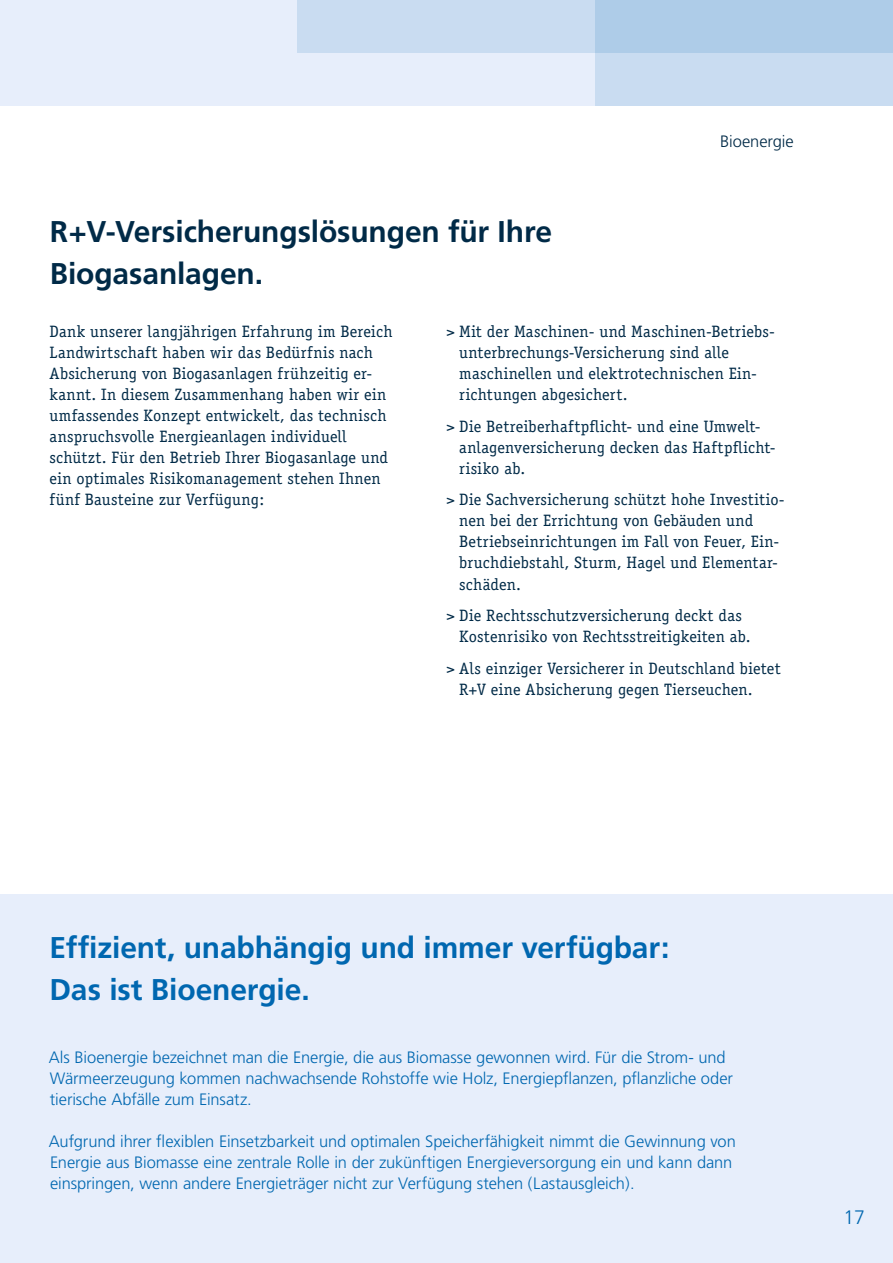
<style>
.page{position:relative;width:893px;height:1263px;background:#fff}
.page>*{position:absolute;margin:0;border:0;box-sizing:border-box;transform-origin:0 0}
.t1{font:700 30px/42.2px "Frutiger";letter-spacing:-.005em;color:#0067b0}
.t2{font:700 30px/42.2px "Frutiger";letter-spacing:-.005em;color:#002a47}
.t3{font:300 19.5px "Frutiger";color:#0067b0}
.t4{font:16.5px/21px "Officina Serif";letter-spacing:.01em;color:#002a47}
.t5{font:300 16.5px/21px "Frutiger";letter-spacing:-.005em;color:#0067b0}
.t6{font:300 16.5px "Frutiger";letter-spacing:-.005em;color:#002a47}
</style>
<div class="page">
<div style="left:0;top:0;width:893px;height:105px;background:#e7eefb"></div>
<div style="left:298px;top:0;width:595px;height:53px;background:#c9dcf1"></div>
<div style="left:595px;top:0;width:298px;height:105px;background:linear-gradient(to right,#bbd4ec,#bbd4ec)"></div>
<div style="left:0;top:895px;width:893px;height:368px;background:#e7eefb"></div>
<h1 class="t2" style="left:50px;top:210px;width:504px">R+V-Versicherungslösungen für Ihre<br>Biogasanlagen.</h1>
<p class="t6" style="left:720px;top:132px;width:75px">Bioenergie</p>
<p class="t4" style="left:50px;top:321px;width:344px">Dank unserer langjährigen Erfahrung im Bereich Landwirtschaft haben wir das Bedürfnis nach Absicherung von Biogasanlagen frühzeitig er&shy;kannt. In diesem Zusammenhang haben wir ein umfassendes Konzept entwickelt, das technisch anspruchsvolle Energieanlagen individuell schützt. Für den Betrieb Ihrer Biogasanlage und ein optimales Risikomanagement stehen Ihnen fünf Bausteine zur Verfügung:</p>
<p class="t4" style="left:459px;top:321px;width:317px;text-indent:-13px">&gt; Mit der Maschinen- und Maschinen-Betriebs&shy;unterbrechungs-Versicherung sind alle maschinellen und elektrotechnischen Ein&shy;richtungen abgesichert.</p>
<p class="t4" style="left:459px;top:416px;width:318px;text-indent:-13px">&gt; Die Betreiberhaftpflicht- und eine Umwelt&shy;anlagenversicherung decken das Haftpflicht&shy;risiko ab.</p>
<p class="t4" style="left:459px;top:489px;width:327px;text-indent:-13px">&gt; Die Sachversicherung schützt hohe Investitio&shy;nen bei der Errichtung von Gebäuden und Betriebseinrichtungen im Fall von Feuer, Ein&shy;bruchdiebstahl, Sturm, Hagel und Elementar&shy;schäden.</p>
<p class="t4" style="left:459px;top:605px;width:293px;text-indent:-13px">&gt; Die Rechtsschutzversicherung deckt das<br>Kostenrisiko von Rechtsstreitigkeiten ab.</p>
<p class="t4" style="left:459px;top:658px;width:323px;text-indent:-13px">&gt; Als einziger Versicherer in Deutschland bietet<br>R+V eine Absicherung gegen Tierseuchen.</p>
<h1 class="t1" style="left:50px;top:926px;width:621px">Effizient, unabhängig und immer verfügbar:<br>Das ist Bioenergie.</h1>
<p class="t5" style="left:49px;top:1047px;width:686px">Als Bioenergie bezeichnet man die Energie, die aus Biomasse gewonnen wird. Für die Strom- und<br>Wärmeerzeugung kommen nachwachsende Rohstoffe wie Holz, Energiepflanzen, pflanzliche oder tierische Abfälle zum Einsatz.</p>
<p class="t5" style="left:49px;top:1131px;width:688px">Aufgrund ihrer flexiblen Einsetzbarkeit und optimalen Speicherfähigkeit nimmt die Gewinnung von<br>Energie aus Biomasse eine zentrale Rolle in der zukünftigen Energieversorgung ein und kann dann einspringen, wenn andere Energieträger nicht zur Verfügung stehen (Lastausgleich).</p>
<p class="t3" style="left:843px;top:1206px;width:23px">17</p>
</div>
